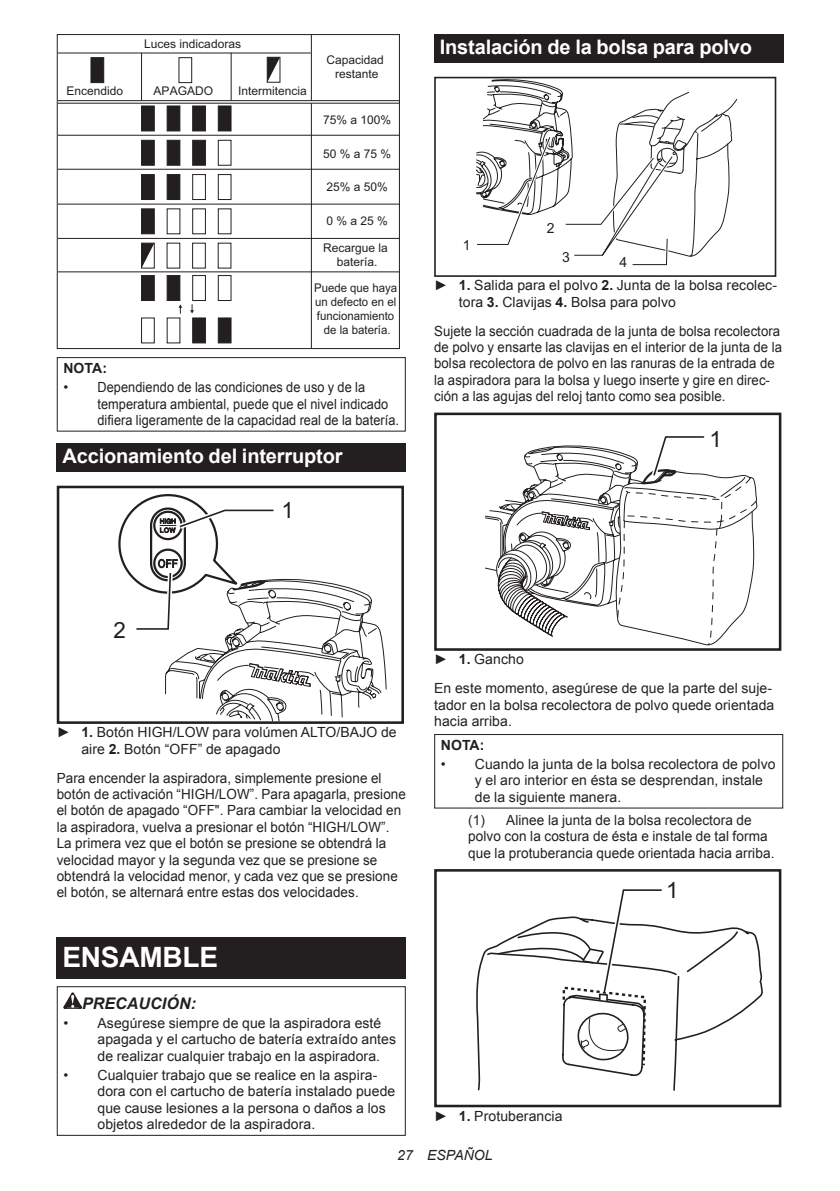
<style>
.page{position:relative;width:840px;height:1191px;background:#fff}
.page>*{position:absolute;margin:0;border:0;box-sizing:border-box;transform-origin:0 0}
.t1{font:700 28px "Arial";letter-spacing:-.01em;color:#fff}
.t2{font:22.4px "Arial";color:#231f20}
.t3{font:700 20px "Arial";letter-spacing:-.01em;color:#fff}
.t4{font:italic 700 16px "Arial";letter-spacing:.005em;color:#231f20}
.t5{font:14px/16.4px "Arial";letter-spacing:.005em;color:#231f20}
.t6{font:14px/16.4px "Arial";letter-spacing:.005em;color:#231f20;scale:.96 1}
.t7{font:14px/16.4px "Arial";letter-spacing:.005em;color:#231f20;scale:.94 1}
.t8{font:700 14px "Arial";letter-spacing:.005em;color:#231f20}
.t9{font:italic 14px "Arial";letter-spacing:.005em;color:#231f20}
.t10{font:12px/14px "Arial";color:#231f20;text-align:center}
.t11{font:12px/14px "Arial";color:#231f20;text-align:center;scale:.95 1}
.s1{font-weight:700}
</style>
<div class="page">
<svg style="left:90px;top:56px;width:191px;height:28px"></svg>
<svg style="left:140px;top:139px;width:92px;height:205px"></svg>
<svg style="left:141px;top:105px;width:14px;height:27px"></svg>
<svg style="left:166px;top:105px;width:15px;height:27px"></svg>
<svg style="left:192px;top:105px;width:14px;height:27px"></svg>
<svg style="left:217px;top:105px;width:15px;height:27px"></svg>
<hr style="left:58px;top:271px;width:341px;height:1px;background:#231f20">
<hr style="left:58px;top:238px;width:341px;height:1px;background:#231f20">
<hr style="left:58px;top:204px;width:341px;height:1px;background:#231f20">
<hr style="left:58px;top:169px;width:341px;height:1px;background:#231f20">
<hr style="left:58px;top:135px;width:341px;height:1px;background:#231f20">
<hr style="left:58px;top:103px;width:341px;height:1px;background:#231f20">
<hr style="left:58px;top:100px;width:341px;height:1px;background:#231f20">
<hr style="left:58px;top:52px;width:252px;height:1px;background:#231f20">
<div style="left:57px;top:34px;width:342px;height:315px;border:1px solid #231f20"></div>
<hr style="left:230px;top:53px;width:1px;height:47px;background:#231f20">
<hr style="left:141px;top:53px;width:1px;height:48px;background:#231f20">
<hr style="left:311px;top:35px;width:1px;height:66px;background:#231f20">
<hr style="left:311px;top:103px;width:1px;height:245px;background:#231f20">
<div style="left:57px;top:357px;width:348px;height:74px;border:1px solid #231f20"></div>
<div style="left:57px;top:443px;width:348px;height:28px;background:#231f20"></div>
<div style="left:57px;top:486px;width:347px;height:238px;border:3px solid #231f20"></div>
<svg style="left:108px;top:486px;width:279px;height:238px"></svg>
<div style="left:57px;top:937px;width:348px;height:41px;background:#231f20"></div>
<svg style="left:63px;top:992px;width:19px;height:16px"></svg>
<div style="left:57px;top:986px;width:348px;height:149px;border:1px solid #231f20"></div>
<div style="left:434px;top:34px;width:348px;height:29px;background:#231f20"></div>
<svg style="left:487px;top:80px;width:251px;height:20px"></svg>
<div style="left:434px;top:77px;width:341px;height:200px;border:2px solid #231f20"></div>
<svg style="left:474px;top:91px;width:263px;height:186px"></svg>
<div style="left:434px;top:412px;width:347px;height:239px;border:3px solid #231f20"></div>
<svg style="left:484px;top:436px;width:292px;height:215px"></svg>
<div style="left:434px;top:734px;width:348px;height:74px;border:1px solid #231f20"></div>
<svg style="left:476px;top:915px;width:306px;height:176px"></svg>
<div style="left:434px;top:869px;width:347px;height:238px;border:3px solid #231f20"></div>
<svg style="left:485px;top:889px;width:254px;height:188px"></svg>
<p class="t10" style="left:144px;top:37px;width:98px">Luces indicadoras</p>
<p class="t10" style="left:66px;top:84px;width:58px">Encendido</p>
<p class="t10" style="left:153px;top:84px;width:61px">APAGADO</p>
<p class="t10" style="left:238px;top:84px;width:70px">Intermitencia</p>
<p class="t10" style="left:326px;top:53px;width:59px">Capacidad restante</p>
<p class="t10" style="left:323px;top:113px;width:70px">75% a 100%</p>
<p class="t10" style="left:323px;top:146px;width:70px">50 % a 75 %</p>
<p class="t10" style="left:326px;top:180px;width:63px">25% a 50%</p>
<p class="t10" style="left:326px;top:214px;width:63px">0 % a 25 %</p>
<p class="t10" style="left:323px;top:240px;width:66px">Recargue la batería.</p>
<p class="t11" style="left:314px;top:281px;width:89px">Puede que haya un defecto en el funcionamiento de la batería.</p>
<p class="t8" style="left:63px;top:359px;width:45px">NOTA:</p>
<p class="t5" style="left:97px;top:379px;width:303px;text-indent:-34px">• Dependiendo de las condiciones de uso y de la temperatura ambiental, puede que el nivel indicado difiera ligeramente de la capacidad real de la batería.</p>
<h3 class="t3" style="left:62px;top:442px;width:281px">Accionamiento del interruptor</h3>
<h2 class="t2" style="left:281px;top:495px;width:14px">1</h2>
<h3 class="t3" style="left:439px;top:34px;width:313px">Instalación de la bolsa para polvo</h3>
<p class="t5" style="left:462px;top:236px;width:9px">1</p>
<p class="t5" style="left:546px;top:220px;width:9px">2</p>
<p class="t5" style="left:561px;top:249px;width:9px">3</p>
<p class="t5" style="left:434px;top:251px;width:344px;line-height:23px;text-indent:185px">4<br>► <span class="s1">1.</span> Salida para el polvo <span class="s1">2.</span> Junta de la bolsa recolec-</p>
<p class="t5" style="left:434px;top:288px;width:347px;line-height:28.8px;text-indent:25px">tora <span class="s1">3.</span> Clavijas <span class="s1">4.</span> Bolsa para polvo<br>Sujete la sección cuadrada de la junta de bolsa recolectora</p>
<p class="t7" style="left:434px;top:339px;width:371px">de polvo y ensarte las clavijas en el interior de la junta de la bolsa recolectora de polvo en las ranuras de la entrada de la aspiradora para la bolsa y luego inserte y gire en direc&shy;ción a las agujas del reloj tanto como sea posible.</p>
<h2 class="t2" style="left:709px;top:424px;width:14px">1</h2>
<h2 class="t2" style="left:113px;top:615px;width:14px">2</h2>
<p class="t5" style="left:81px;top:724px;width:316px;text-indent:-25px">► <span class="s1">1.</span> Botón HIGH/LOW para volúmen ALTO/BAJO de aire <span class="s1">2.</span> Botón “OFF” de apagado</p>
<p class="t6" style="left:57px;top:769px;width:365px">Para encender la aspiradora, simplemente presione el botón de activación “HIGH/LOW”. Para apagarla, presione el botón de apagado “OFF". Para cambiar la velocidad en la aspiradora, vuelva a presionar el botón “HIGH/LOW”.<br>La primera vez que el botón se presione se obtendrá la velocidad mayor y la segunda vez que se presione se obtendrá la velocidad menor, y cada vez que se presione el botón, se alternará entre estas dos velocidades.</p>
<h1 class="t1" style="left:62px;top:938px;width:157px">ENSAMBLE</h1>
<p class="t4" style="left:82px;top:992px;width:115px">PRECAUCIÓN:</p>
<p class="t5" style="left:97px;top:1015px;width:300px;text-indent:-34px">• Asegúrese siempre de que la aspiradora esté apagada y el cartucho de batería extraído antes de realizar cualquier trabajo en la aspiradora.</p>
<p class="t5" style="left:97px;top:1067px;width:299px;text-indent:-34px">• Cualquier trabajo que se realice en la aspira&shy;dora con el cartucho de batería instalado puede que cause lesiones a la persona o daños a los objetos alrededor de la aspiradora.</p>
<p class="t5" style="left:434px;top:645px;width:339px;line-height:28.8px">► <span class="s1">1.</span> Gancho<br>En este momento, asegúrese de que la parte del suje-</p>
<p class="t5" style="left:434px;top:696px;width:341px">tador en la bolsa recolectora de polvo quede orientada hacia arriba.</p>
<p class="t8" style="left:440px;top:735px;width:45px">NOTA:</p>
<p class="t5" style="left:474px;top:756px;width:302px;text-indent:-34px">• Cuando la junta de la bolsa recolectora de polvo y el aro interior en ésta se desprendan, instale de la siguiente manera.</p>
<p class="t5" style="left:468px;top:812px;width:307px">(1) Alinee la junta de la bolsa recolectora de polvo con la costura de ésta e instale de tal forma que la protuberancia quede orientada hacia arriba.</p>
<h2 class="t2" style="left:666px;top:875px;width:14px">1</h2>
<p class="t5" style="left:434px;top:1107px;width:130px">► <span class="s1">1.</span> Protuberancia</p>
<p class="t9" style="left:397px;top:1146px;width:97px">27 ESPAÑOL</p>
</div>
